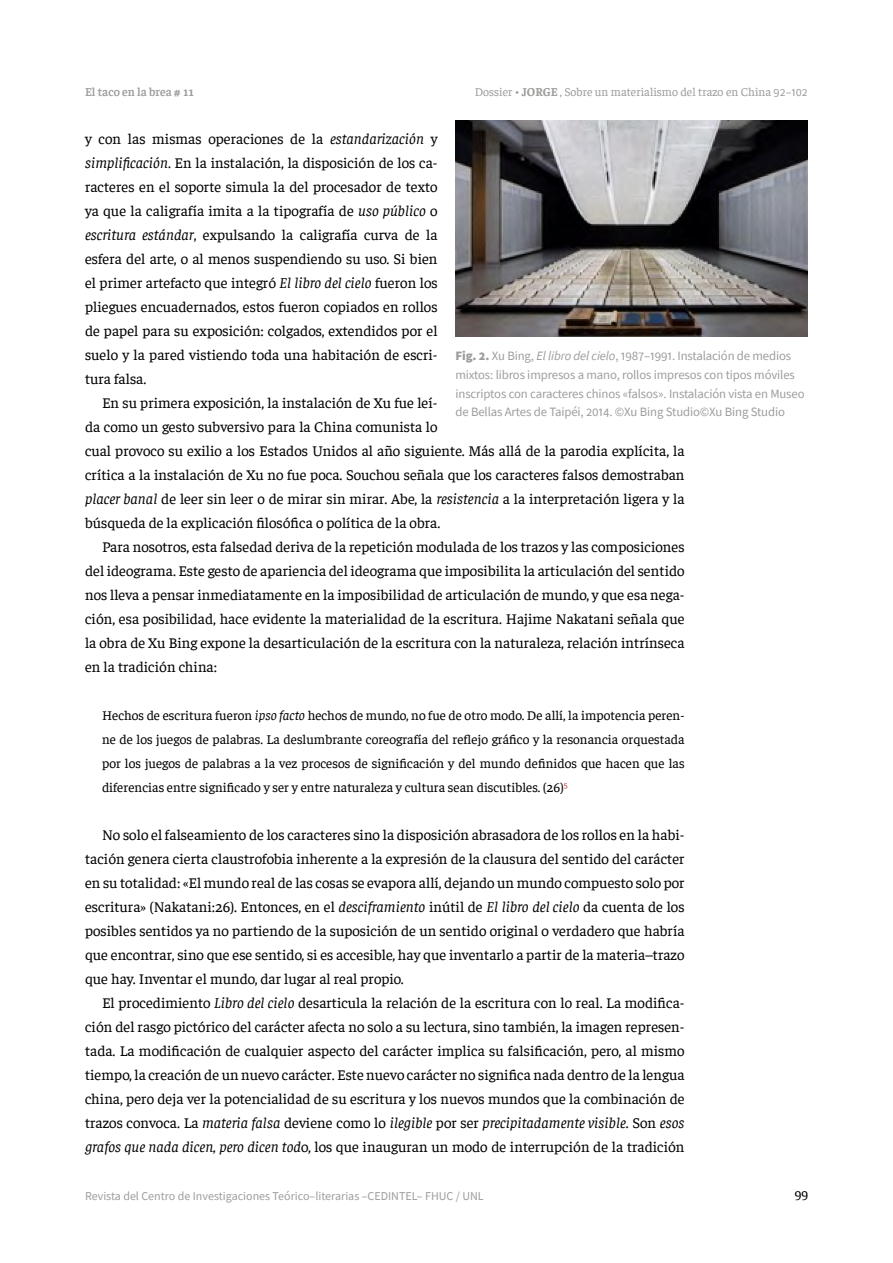
<style>
.page{position:relative;width:893px;height:1263px;background:#fff}
.page>*{position:absolute;margin:0;border:0;box-sizing:border-box;transform-origin:0 0}
.t1{font:15px/24px "Faustina";color:#000;text-align:justify}
.t2{font:13.5px/24px "Faustina";color:#000;text-align:justify}
.t3{font:13.5px "Faustina";color:#000}
.t4{font:12.75px/18.8px "Source Sans Pro";letter-spacing:-.01em;color:#9d9d9c}
.t5{font:12px "Source Sans Pro";color:#9d9d9c}
.t6{font:12px "Faustina";color:#9d9d9c}
.t7{font:600 12px "Faustina";color:#9d9d9c}
.s1{font-weight:700}
.s2{font-family:"Source Sans Pro"}
.s3{font-style:italic}
.s4{font-weight:900}
</style>
<div class="page">
<img style="left:455px;top:120px;width:353px;height:217px">
<p class="t7" style="left:85px;top:84px;width:110px">El taco en la brea <span class="s1"># 11</span></p>
<p class="t6" style="left:475px;top:84px;width:335px">Dossier • <span class="s1">JORGE</span> , Sobre un materialismo del trazo en China <span class="s2">92–102</span></p>
<p class="t1" style="left:85px;top:126px;width:354px">y con las mismas operaciones de la <span class="s3">estandarización</span> y <span class="s3">simplificación</span>. En la instalación, la disposición de los ca&shy;racteres en el soporte simula la del procesador de texto ya que la caligrafía imita a la tipografía de <span class="s3">uso público</span> o <span class="s3">escritura estándar</span>, expulsando la caligrafía curva de la esfera del arte, o al menos suspendiendo su uso. Si bien el primer artefacto que integró <span class="s3">El libro del cielo</span> fueron los pliegues encuadernados, estos fueron copiados en rollos de papel para su exposición: colgados, extendidos por el suelo y la pared vistiendo toda una habitación de escri&shy;tura falsa.</p>
<p class="t1" style="left:85px;top:390px;width:601px;text-align:left;text-indent:17px">En su primera exposición, la instalación de Xu fue leí-<br>da como un gesto subversivo para la China comunista lo<br>cual provoco su exilio a los Estados Unidos al año siguiente. Más allá de la parodia explícita, la crítica a la instalación de Xu no fue poca. Souchou señala que los caracteres falsos demostraban <span class="s3">placer banal</span> de leer sin leer o de mirar sin mirar. Abe, la <span class="s3">resistencia</span> a la interpretación ligera y la búsqueda de la explicación filosófica o política de la obra.</p>
<p class="t1" style="left:85px;top:534px;width:601px;text-indent:17px">Para nosotros, esta falsedad deriva de la repetición modulada de los trazos y las composiciones del ideograma. Este gesto de apariencia del ideograma que imposibilita la articulación del sentido nos lleva a pensar inmediatamente en la imposibilidad de articulación de mundo, y que esa nega&shy;ción, esa posibilidad, hace evidente la materialidad de la escritura. Hajime Nakatani señala que la obra de Xu Bing expone la desarticulación de la escritura con la naturaleza, relación intrínseca en la tradición china:</p>
<p class="t2" style="left:102px;top:702px;width:584px">Hechos de escritura fueron <span class="s3">ipso facto</span> hechos de mundo, no fue de otro modo. De allí, la impotencia peren&shy;ne de los juegos de palabras. La deslumbrante coreografía del reflejo gráfico y la resonancia orquestada por los juegos de palabras a la vez procesos de significación y del mundo definidos que hacen que las diferencias entre significado y ser y entre naturaleza y cultura sean discutibles. (26)<sup>5</sup></p>
<p class="t1" style="left:85px;top:822px;width:601px;text-indent:17px">No solo el falseamiento de los caracteres sino la disposición abrasadora de los rollos en la habi&shy;tación genera cierta claustrofobia inherente a la expresión de la clausura del sentido del carácter en su totalidad: «El mundo real de las cosas se evapora allí, dejando un mundo compuesto solo por escritura» (Nakatani:26). Entonces, en el <span class="s3">desciframiento</span> inútil de <span class="s3">El libro del cielo</span> da cuenta de los posibles sentidos ya no partiendo de la suposición de un sentido original o verdadero que habría que encontrar, sino que ese sentido, si es accesible, hay que inventarlo a partir de la materia–trazo que hay. Inventar el mundo, dar lugar al real propio.</p>
<p class="t1" style="left:85px;top:990px;width:601px;text-indent:17px">El procedimiento <span class="s3">Libro del cielo</span> desarticula la relación de la escritura con lo real. La modifica&shy;ción del rasgo pictórico del carácter afecta no solo a su lectura, sino también, la imagen represen&shy;tada. La modificación de cualquier aspecto del carácter implica su falsificación, pero, al mismo tiempo, la creación de un nuevo carácter. Este nuevo carácter no significa nada dentro de la lengua china, pero deja ver la potencialidad de su escritura y los nuevos mundos que la combinación de trazos convoca. La <span class="s3">materia falsa</span> deviene como lo <span class="s3">ilegible</span> por ser <span class="s3">precipitadamente visible</span>. Son <span class="s3">esos grafos que nada dicen, pero dicen tod</span>o, los que inauguran un modo de interrupción de la tradición</p>
<p class="t4" style="left:455px;top:346px;width:351px"><span class="s4">Fig. 2.</span> Xu Bing, <span class="s3">El libro del cielo</span>, 1987–1991. Instalación de medios mixtos: libros impresos a mano, rollos impresos con tipos móviles inscriptos con caracteres chinos «falsos». Instalación vista en Museo de Bellas Artes de Taipéi, 2014. ©Xu Bing Studio©Xu Bing Studio</p>
<p class="t5" style="left:85px;top:1188px;width:400px">Revista del Centro de Investigaciones Teórico–literarias –CEDINTEL– FHUC / UNL</p>
<p class="t3" style="left:795px;top:1186px;width:15px">99</p>
</div>
